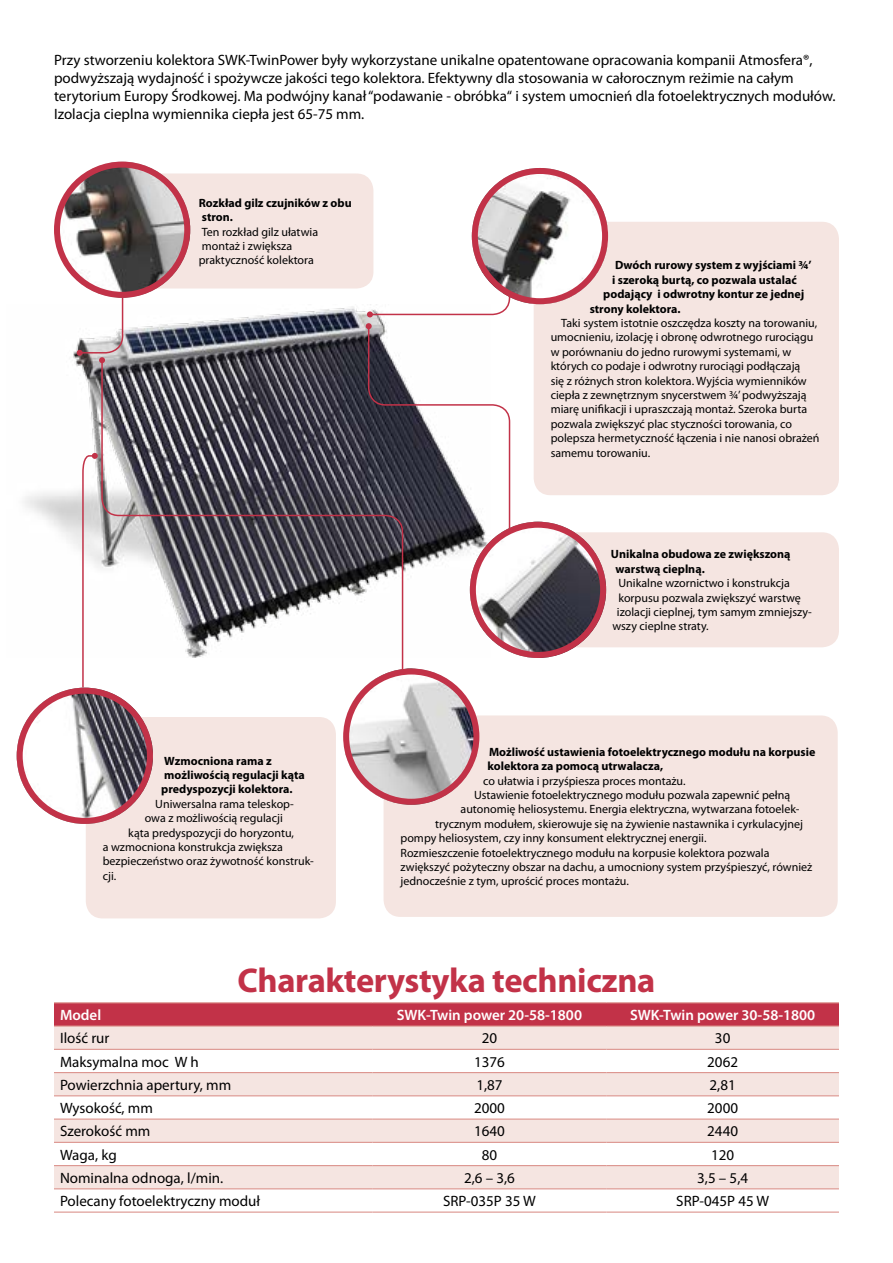
<style>
.page{position:relative;width:893px;height:1263px;background:#fff}
.page>*{position:absolute;margin:0;border:0;box-sizing:border-box;transform-origin:0 0}
.t1{font:700 34.5px "Myriad Pro";letter-spacing:-.01em;color:#c23248}
.t2{font:15px/18px "Myriad Pro";color:#000}
.t3{font:600 15px "Myriad Pro";color:#fff}
.t4{font:12px/14.4px "Myriad Pro";color:#000}
.t5{font:700 12px/14.4px "Myriad Pro";color:#000}
</style>
<div class="page">
<img style="left:24px;top:306px;width:463px;height:329px">
<div style="left:123px;top:173px;width:250px;height:115px;background:#f5e5e1;border-radius:17px"></div>
<div style="left:86px;top:717px;width:250px;height:201px;background:#f5e5e1;border-radius:17px"></div>
<div style="left:534px;top:222px;width:305px;height:273px;background:#f5e5e1;border-radius:17px"></div>
<div style="left:529px;top:532px;width:310px;height:115px;background:#f5e5e1;border-radius:17px"></div>
<div style="left:384px;top:715px;width:454px;height:202px;background:#f5e5e1;border-radius:17px"></div>
<svg style="left:366px;top:323px;width:145px;height:263px"></svg>
<svg style="left:101px;top:359px;width:303px;height:309px"></svg>
<svg style="left:81px;top:453px;width:17px;height:236px"></svg>
<svg style="left:77px;top:281px;width:47px;height:82px"></svg>
<img style="left:54px;top:162px;width:136px;height:136px;border-radius:68px">
<div style="left:54px;top:162px;width:136px;height:136px;border:6px solid #c23248;border-radius:50%"></div>
<img style="left:17px;top:688px;width:136px;height:136px;border-radius:68px">
<div style="left:17px;top:688px;width:136px;height:136px;border:6px solid #c23248;border-radius:50%"></div>
<img style="left:470px;top:522px;width:136px;height:136px;border-radius:68px">
<div style="left:470px;top:522px;width:136px;height:136px;border:6px solid #c23248;border-radius:50%"></div>
<img style="left:343px;top:668px;width:133px;height:137px">
<div style="left:343px;top:668px;width:136px;height:137px;border:6px solid #c23248;border-radius:50%"></div>
<svg style="left:367px;top:218px;width:144px;height:99px"></svg>
<img style="left:472px;top:168px;width:136px;height:136px;border-radius:68px">
<div style="left:472px;top:168px;width:136px;height:136px;border:6px solid #c23248;border-radius:50%"></div>
<div style="left:54px;top:1003px;width:785px;height:22px;background:#c23248"></div>
<svg style="left:54px;top:1027px;width:785px;height:161px;fill:#f5e5e1"></svg>
<hr style="left:54px;top:1049px;width:318px;height:1px;background:#dc948e">
<hr style="left:372px;top:1049px;width:234px;height:1px;background:#dc948e">
<hr style="left:606px;top:1049px;width:233px;height:1px;background:#dc948e">
<hr style="left:54px;top:1072px;width:318px;height:1px;background:#dc948e">
<hr style="left:372px;top:1072px;width:234px;height:1px;background:#dc948e">
<hr style="left:54px;top:1095px;width:318px;height:1px;background:#dc948e">
<hr style="left:372px;top:1095px;width:234px;height:1px;background:#dc948e">
<hr style="left:54px;top:1118px;width:318px;height:2px;background:#dc948e">
<hr style="left:372px;top:1118px;width:234px;height:2px;background:#dc948e">
<hr style="left:606px;top:1118px;width:233px;height:2px;background:#dc948e">
<hr style="left:54px;top:1142px;width:318px;height:1px;background:#dc948e">
<hr style="left:372px;top:1142px;width:234px;height:1px;background:#dc948e">
<hr style="left:606px;top:1142px;width:233px;height:1px;background:#dc948e">
<hr style="left:54px;top:1165px;width:318px;height:1px;background:#dc948e">
<hr style="left:372px;top:1165px;width:234px;height:1px;background:#dc948e">
<hr style="left:606px;top:1165px;width:233px;height:1px;background:#dc948e">
<hr style="left:54px;top:1188px;width:318px;height:1px;background:#dc948e">
<hr style="left:372px;top:1188px;width:234px;height:1px;background:#dc948e">
<hr style="left:606px;top:1188px;width:233px;height:1px;background:#dc948e">
<hr style="left:54px;top:1211px;width:318px;height:2px;background:#dc948e">
<hr style="left:54px;top:1002px;width:318px;height:1px;background:#dc948e">
<hr style="left:372px;top:1002px;width:234px;height:1px;background:#dc948e">
<hr style="left:606px;top:1002px;width:233px;height:1px;background:#dc948e">
<hr style="left:54px;top:1025px;width:318px;height:2px;background:#dc948e">
<hr style="left:372px;top:1025px;width:234px;height:2px;background:#dc948e">
<hr style="left:606px;top:1025px;width:233px;height:2px;background:#dc948e">
<hr style="left:372px;top:1211px;width:234px;height:2px;background:#dc948e">
<hr style="left:606px;top:1211px;width:233px;height:2px;background:#dc948e">
<hr style="left:606px;top:1072px;width:233px;height:1px;background:#dc948e">
<hr style="left:606px;top:1095px;width:233px;height:1px;background:#dc948e">
<p class="t2" style="left:54px;top:51px;width:783px">Przy stworzeniu kolektora SWK-TwinPower były wykorzystane unikalne opatentowane opracowania kompanii Atmosfera®, podwyższają wydajność i spożywcze jakości tego kolektora. Efektywny dla stosowania w całorocznym reżimie na całym terytorium Europy Środkowej. Ma podwójny kanał “podawanie - obróbka“ i system umocnień dla fotoelektrycznych modułów.<br>Izolacja cieplna wymiennika ciepła jest 65-75 mm.</p>
<p class="t5" style="left:199px;top:195px;width:154px">Rozkład gilz czujników z obu stron.</p>
<p class="t4" style="left:199px;top:224px;width:121px">Ten rozkład gilz ułatwia montaż i zwiększa praktyczność kolektora</p>
<p class="t5" style="left:161px;top:753px;width:145px">Wzmocniona rama z możliwością regulacji kąta predyspozycji kolektora.</p>
<p class="t4" style="left:155px;top:796px;width:140px">Uniwersalna rama teleskop-</p>
<p class="t4" style="left:145px;top:811px;width:139px">owa z możliwością regulacji</p>
<p class="t4" style="left:128px;top:825px;width:167px">kąta predyspozycji do horyzontu,</p>
<p class="t4" style="left:103px;top:840px;width:182px">a wzmocniona konstrukcja zwiększa</p>
<p class="t4" style="left:103px;top:854px;width:213px">bezpieczeństwo oraz żywotność konstruk-</p>
<p class="t4" style="left:103px;top:868px;width:15px">cji.</p>
<p class="t5" style="left:615px;top:258px;width:198px">Dwóch rurowy system z wyjściami ¾’</p>
<p class="t5" style="left:612px;top:272px;width:186px">i szeroką burtą, co pozwala ustalać</p>
<p class="t5" style="left:603px;top:287px;width:203px">podający i odwrotny kontur ze jednej</p>
<p class="t5" style="left:590px;top:301px;width:93px">strony kolektora.</p>
<p class="t4" style="left:551px;top:316px;width:270px;text-indent:10px">Taki system istotnie oszczędza koszty na torowaniu, umocnieniu, izolację i obronę odwrotnego rurociągu w porównaniu do jedno rurowymi systemami, w których co podaje i odwrotny rurociągi podłączają<br>się z różnych stron kolektora. Wyjścia wymienników ciepła z zewnętrznym snycerstwem ¾’ podwyższają miarę unifikacji i upraszczają montaż. Szeroka burta pozwala zwiększyć plac styczności torowania, co polepsza hermetyczność łączenia i nie nanosi obrażeń samemu torowaniu.</p>
<p class="t5" style="left:615px;top:547px;width:177px;text-indent:-4px">Unikalna obudowa ze zwiększoną warstwą cieplną.</p>
<p class="t4" style="left:618px;top:576px;width:173px">Unikalne wzornictwo i konstrukcja</p>
<p class="t4" style="left:618px;top:590px;width:184px">korpusu pozwala zwiększyć warstwę</p>
<p class="t4" style="left:617px;top:604px;width:196px">izolacji cieplnej, tym samym zmniejszy-</p>
<p class="t4" style="left:612px;top:619px;width:98px">wszy cieplne straty.</p>
<p class="t5" style="left:488px;top:744px;width:329px">Możliwość ustawienia fotoelektrycznego modułu na korpusie kolektora za pomocą utrwalacza,</p>
<p class="t4" style="left:483px;top:773px;width:204px">co ułatwia i przyśpiesza proces montażu.</p>
<p class="t4" style="left:474px;top:788px;width:318px">Ustawienie fotoelektrycznego modułu pozwala zapewnić pełną</p>
<p class="t4" style="left:461px;top:802px;width:341px">autonomię heliosystemu. Energia elektryczna, wytwarzana fotoelek-</p>
<p class="t4" style="left:435px;top:816px;width:370px">trycznym modułem, skierowuje się na żywienie nastawnika i cyrkulacyjnej</p>
<p class="t4" style="left:401px;top:831px;width:307px">pompy heliosystem, czy inny konsument elektrycznej energii.</p>
<p class="t4" style="left:401px;top:845px;width:370px">Rozmieszczenie fotoelektrycznego modułu na korpusie kolektora pozwala</p>
<p class="t4" style="left:401px;top:860px;width:413px">zwiększyć pożyteczny obszar na dachu, a umocniony system przyśpieszyć, również</p>
<p class="t4" style="left:401px;top:874px;width:230px">jednocześnie z tym, uprościć proces montażu.</p>
<h1 class="t1" style="left:237px;top:958px;width:420px">Charakterystyka techniczna</h1>
<p class="t3" style="left:60px;top:1005px;width:43px">Model</p>
<p class="t3" style="left:397px;top:1005px;width:187px">SWK-Twin power 20-58-1800</p>
<p class="t3" style="left:630px;top:1005px;width:187px">SWK-Twin power 30-58-1800</p>
<p class="t2" style="left:60px;top:1029px;width:51px">Ilość rur</p>
<p class="t2" style="left:482px;top:1029px;width:17px">20</p>
<p class="t2" style="left:715px;top:1029px;width:17px">30</p>
<p class="t2" style="left:60px;top:1052px;width:140px">Maksymalna moc W h</p>
<p class="t2" style="left:474px;top:1052px;width:32px">1376</p>
<p class="t2" style="left:707px;top:1052px;width:32px">2062</p>
<p class="t2" style="left:60px;top:1075px;width:173px">Powierzchnia apertury, mm</p>
<p class="t2" style="left:476px;top:1075px;width:28px">1,87</p>
<p class="t2" style="left:710px;top:1075px;width:28px">2,81</p>
<p class="t2" style="left:60px;top:1099px;width:94px">Wysokość, mm</p>
<p class="t2" style="left:474px;top:1099px;width:32px">2000</p>
<p class="t2" style="left:707px;top:1099px;width:32px">2000</p>
<p class="t2" style="left:60px;top:1122px;width:92px">Szerokość mm</p>
<p class="t2" style="left:474px;top:1122px;width:32px">1640</p>
<p class="t2" style="left:707px;top:1122px;width:32px">2440</p>
<p class="t2" style="left:60px;top:1145px;width:58px">Waga, kg</p>
<p class="t2" style="left:482px;top:1145px;width:17px">80</p>
<p class="t2" style="left:711px;top:1145px;width:25px">120</p>
<p class="t2" style="left:60px;top:1168px;width:165px">Nominalna odnoga, l/min.</p>
<p class="t2" style="left:464px;top:1168px;width:52px">2,6 – 3,6</p>
<p class="t2" style="left:697px;top:1168px;width:52px">3,5 – 5,4</p>
<p class="t2" style="left:60px;top:1192px;width:202px">Polecany fotoelektryczny moduł</p>
<p class="t2" style="left:443px;top:1192px;width:94px">SRP-035P 35 W</p>
<p class="t2" style="left:676px;top:1192px;width:94px">SRP-045P 45 W</p>
</div>
